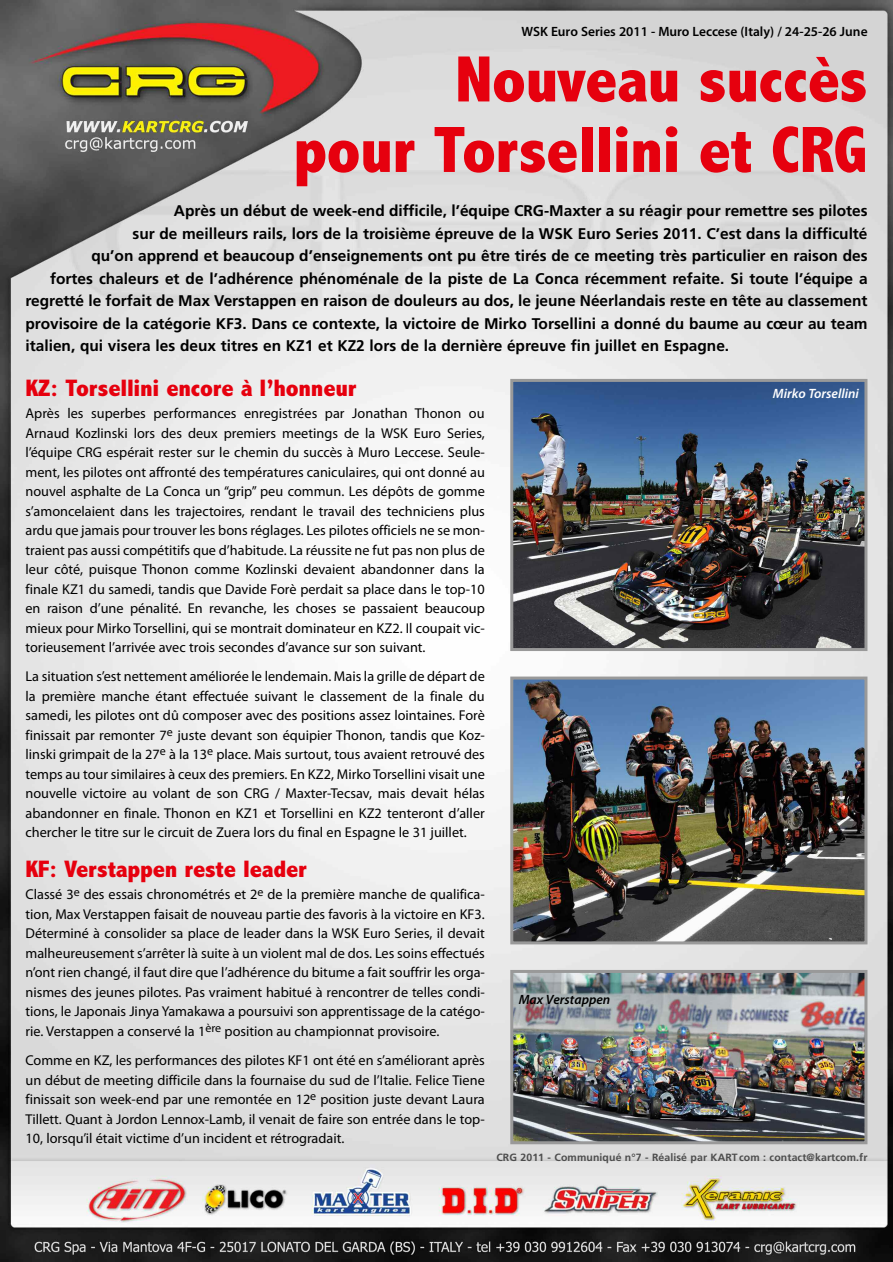
<style>
.page{position:relative;width:893px;height:1262px;background:#fff}
.page>*{position:absolute;margin:0;border:0;box-sizing:border-box;transform-origin:0 0}
.t1{font:800 condensed 66px/70.5px "Abadi";letter-spacing:-.01em;color:#e6000e;text-align:right;scale:1.05 1}
.t2{font:800 condensed 24px "Abadi";letter-spacing:-.01em;color:#e6000e;scale:1.1 1}
.t3{font:700 15.45px "Frutiger";color:#000}
.t4{font:14.25px/19.5px "Myriad Pro";color:#000;text-align:justify}
.t5{font:600 13.5px "Myriad Pro";color:#000}
.t6{font:italic 600 13.5px "Myriad Pro";color:#fff}
.t7{font:italic 600 13.5px "Myriad Pro";color:#000}
.t8{font:700 10.5px "Frutiger";letter-spacing:.01em;color:#4d4d4d}
</style>
<div class="page">
<img style="left:0;top:0;width:892px;height:1262px">
<img style="left:514px;top:383px;width:349px;height:264px">
<div style="left:510px;top:379px;width:357px;height:272px;border:3px solid #999"></div>
<img style="left:514px;top:681px;width:349px;height:259px">
<div style="left:510px;top:677px;width:357px;height:267px;border:3px solid #999"></div>
<img style="left:514px;top:974px;width:349px;height:166px">
<div style="left:510px;top:970px;width:357px;height:174px;border:3px solid #999"></div>
<p class="t5" style="left:521px;top:27px;width:348px">WSK Euro Series 2011 - Muro Leccese (Italy) / 24-25-26 June</p>
<h1 class="t1" style="left:293px;top:43px;width:549px">Nouveau succès<br>pour Torsellini et CRG</h1>
<p class="t3" style="left:174px;top:205px;width:695px">Après un début de week-end difficile, l’équipe CRG-Maxter a su réagir pour remettre ses pilotes</p>
<p class="t3" style="left:133px;top:227px;width:736px">sur de meilleurs rails, lors de la troisième épreuve de la WSK Euro Series 2011. C’est dans la difficulté</p>
<p class="t3" style="left:91px;top:250px;width:778px">qu’on apprend et beaucoup d’enseignements ont pu être tirés de ce meeting très particulier en raison des</p>
<p class="t3" style="left:50px;top:272px;width:819px">fortes chaleurs et de l’adhérence phénoménale de la piste de La Conca récemment refaite. Si toute l’équipe a</p>
<p class="t3" style="left:26px;top:295px;width:843px">regretté le forfait de Max Verstappen en raison de douleurs au dos, le jeune Néerlandais reste en tête au classement</p>
<p class="t3" style="left:26px;top:317px;width:844px">provisoire de la catégorie KF3. Dans ce contexte, la victoire de Mirko Torsellini a donné du baume au cœur au team</p>
<p class="t3" style="left:26px;top:340px;width:705px">italien, qui visera les deux titres en KZ1 et KZ2 lors de la dernière épreuve fin juillet en Espagne.</p>
<h2 class="t2" style="left:26px;top:373px;width:302px">KZ: Torsellini encore à l’honneur</h2>
<p class="t4" style="left:26px;top:405px;width:461px">Après les superbes performances enregistrées par Jonathan Thonon ou Arnaud Kozlinski lors des deux premiers meetings de la WSK Euro Series, l’équipe CRG espérait rester sur le chemin du succès à Muro Leccese. Seule&shy;ment, les pilotes ont affronté des températures caniculaires, qui ont donné au nouvel asphalte de La Conca un “grip” peu commun. Les dépôts de gomme s’amoncelaient dans les trajectoires, rendant le travail des techniciens plus ardu que jamais pour trouver les bons réglages. Les pilotes officiels ne se mon&shy;traient pas aussi compétitifs que d’habitude. La réussite ne fut pas non plus de leur côté, puisque Thonon comme Kozlinski devaient abandonner dans la finale KZ1 du samedi, tandis que Davide Forè perdait sa place dans le top-10 en raison d’une pénalité. En revanche, les choses se passaient beaucoup mieux pour Mirko Torsellini, qui se montrait dominateur en KZ2. Il coupait vic&shy;torieusement l’arrivée avec trois secondes d’avance sur son suivant.</p>
<p class="t4" style="left:26px;top:668px;width:461px">La situation s’est nettement améliorée le lendemain. Mais la grille de départ de la première manche étant effectuée suivant le classement de la finale du samedi, les pilotes ont dû composer avec des positions assez lointaines. Forè finissait par remonter 7<sup>e</sup> juste devant son équipier Thonon, tandis que Koz&shy;linski grimpait de la 27<sup>e</sup> à la 13<sup>e</sup> place. Mais surtout, tous avaient retrouvé des temps au tour similaires à ceux des premiers. En KZ2, Mirko Torsellini visait une nouvelle victoire au volant de son CRG / Maxter-Tecsav, mais devait hélas abandonner en finale. Thonon en KZ1 et Torsellini en KZ2 tenteront d’aller chercher le titre sur le circuit de Zuera lors du final en Espagne le 31 juillet.</p>
<h2 class="t2" style="left:26px;top:855px;width:257px">KF: Verstappen reste leader</h2>
<p class="t4" style="left:26px;top:886px;width:461px">Classé 3<sup>e</sup> des essais chronométrés et 2<sup>e</sup> de la première manche de qualifica&shy;tion, Max Verstappen faisait de nouveau partie des favoris à la victoire en KF3.<br>Déterminé à consolider sa place de leader dans la WSK Euro Series, il devait malheureusement s’arrêter là suite à un violent mal de dos. Les soins effectués n’ont rien changé, il faut dire que l’adhérence du bitume a fait souffrir les orga&shy;nismes des jeunes pilotes. Pas vraiment habitué à rencontrer de telles condi&shy;tions, le Japonais Jinya Yamakawa a poursuivi son apprentissage de la catégo&shy;rie. Verstappen a conservé la 1<sup>ère</sup> position au championnat provisoire.</p>
<p class="t4" style="left:26px;top:1052px;width:461px">Comme en KZ, les performances des pilotes KF1 ont été en s’améliorant après un début de meeting difficile dans la fournaise du sud de l’Italie. Felice Tiene finissait son week-end par une remontée en 12<sup>e</sup> position juste devant Laura Tillett. Quant à Jordon Lennox-Lamb, il venait de faire son entrée dans le top-10, lorsqu’il était victime d’un incident et rétrogradait.</p>
<p class="t6" style="left:773px;top:388px;width:88px">Mirko Torsellini</p>
<p class="t7" style="left:519px;top:994px;width:93px">Max Verstappen</p>
<p class="t8" style="left:496px;top:1153px;width:373px">CRG 2011 - Communiqué n°7 - Réalisé par KART com : contact@kartcom.fr</p>
</div>
